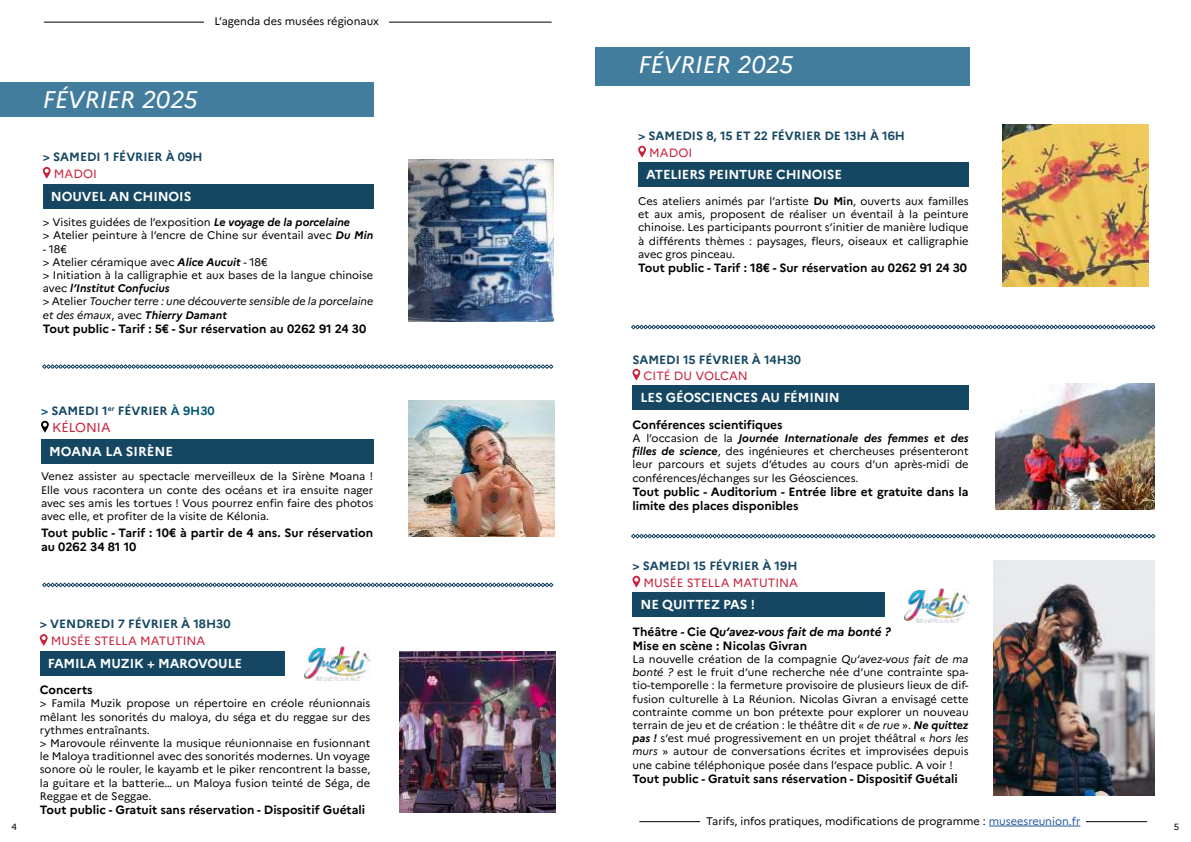
<style>
.page{position:relative;width:1191px;height:842px;background:#fff}
.page>*{position:absolute;margin:0;border:0;box-sizing:border-box;transform-origin:0 0}
.t1{font:italic 24px "Marianne";color:#fff}
.t2{font:700 13px "Marianne";letter-spacing:-.01em;color:#fff}
.t3{font:13px "Marianne";color:#c7243e}
.t4{font:700 12px/14px "Marianne";color:#000}
.t5{font:700 12px "Marianne";color:#154762}
.t6{font:12px "Marianne";color:#c7243e}
.t7{font:11px/13.2px "Marianne";color:#000;text-align:justify}
.t8{font:9px "Marianne";color:#000}
.s1{font-weight:700}
.s2{font-weight:700;font-style:italic}
.s3{font-style:italic}
.s4{color:#005874}
.s5{color:#265a9b}
</style>
<div class="page">
<hr style="left:44px;top:22px;width:507px;height:1px;background:#000">
<div style="left:205px;top:17px;width:184px;height:15px;background:#fff"></div>
<hr style="left:639px;top:821px;width:508px;height:1px;background:#000">
<div style="left:700px;top:812px;width:385px;height:17px;background:#fff"></div>
<hr style="left:989px;top:825px;width:91px;height:1px;background:#265a9b">
<div style="left:0;top:82px;width:373px;height:34px;background:#427d9d"></div>
<img style="left:400px;top:651px;width:155px;height:161px">
<div style="left:40px;top:651px;width:244px;height:24px;background:#154762"></div>
<svg style="left:40px;top:634px;width:8px;height:12px"></svg>
<img style="left:305px;top:646px;width:65px;height:35px">
<img style="left:408px;top:159px;width:145px;height:162px">
<div style="left:43px;top:184px;width:330px;height:24px;background:#154762"></div>
<svg style="left:43px;top:167px;width:8px;height:12px"></svg>
<img style="left:1003px;top:124px;width:145px;height:162px">
<div style="left:638px;top:163px;width:330px;height:24px;background:#154762"></div>
<svg style="left:638px;top:146px;width:8px;height:12px"></svg>
<svg style="left:42px;top:364px;width:511px;height:5px"></svg>
<svg style="left:631px;top:325px;width:524px;height:4px;background:#7391a1"></svg>
<svg style="left:631px;top:534px;width:524px;height:4px;background:#7491a1"></svg>
<svg style="left:42px;top:583px;width:511px;height:4px;background:#7391a1"></svg>
<div style="left:41px;top:439px;width:332px;height:25px;background:#154762"></div>
<svg style="left:41px;top:421px;width:8px;height:12px"></svg>
<img style="left:408px;top:401px;width:146px;height:136px">
<img style="left:993px;top:561px;width:161px;height:235px">
<div style="left:632px;top:593px;width:252px;height:24px;background:#154762"></div>
<svg style="left:632px;top:576px;width:8px;height:12px"></svg>
<img style="left:904px;top:588px;width:65px;height:35px">
<div style="left:632px;top:386px;width:336px;height:24px;background:#154762"></div>
<svg style="left:632px;top:369px;width:8px;height:12px"></svg>
<img style="left:995px;top:383px;width:159px;height:126px">
<div style="left:595px;top:47px;width:374px;height:39px;background:#427d9d"></div>
<p class="t7" style="left:214px;top:13px;width:166px">L’agenda des musées régionaux</p>
<h1 class="t1" style="left:43px;top:81px;width:157px">FÉVRIER 2025</h1>
<h1 class="t1" style="left:638px;top:46px;width:157px">FÉVRIER 2025</h1>
<p class="t5" style="left:638px;top:126px;width:268px">&gt; SAMEDIS 8, 15 ET 22 FÉVRIER DE 13H À 16H</p>
<p class="t6" style="left:649px;top:143px;width:45px">MADOI</p>
<p class="t5" style="left:43px;top:147px;width:161px">&gt; SAMEDI 1 FÉVRIER À 09H</p>
<p class="t6" style="left:54px;top:164px;width:45px">MADOI</p>
<p class="t2" style="left:646px;top:165px;width:197px">ATELIERS PEINTURE CHINOISE</p>
<p class="t7" style="left:638px;top:194px;width:332px">Ces ateliers animés par l’artiste <span class="s1">Du Min</span>, ouverts aux familles et aux amis, proposent de réaliser un éventail à la peinture chinoise. Les participants pourront s’initier de manière ludique à différents thèmes : paysages, fleurs, oiseaux et calligraphie avec gros pinceau.</p>
<p class="t4" style="left:638px;top:260px;width:330px">Tout public - Tarif : 18€ - Sur réservation au 0262 91 24 30</p>
<p class="t2" style="left:51px;top:186px;width:142px">NOUVEL AN CHINOIS</p>
<p class="t7" style="left:43px;top:215px;width:332px">&gt; Visites guidées de l’exposition <span class="s2">Le voyage de la porcelaine<br></span>&gt; Atelier peinture à l’encre de Chine sur éventail avec <span class="s2">Du Min</span></p>
<p class="t7" style="left:43px;top:241px;width:332px;text-align:left">- 18€<br>&gt; Atelier céramique avec <span class="s2">Alice Aucuit</span> - 18€<br>&gt; Initiation à la calligraphie et aux bases de la langue chinoise avec <span class="s2">l’Institut Confucius<br></span>&gt; Atelier <span class="s3">Toucher terre : une découverte sensible de la porcelaine et des émaux</span>, avec <span class="s2">Thierry Damant</span></p>
<p class="t4" style="left:43px;top:320px;width:325px">Tout public - Tarif : 5€ - Sur réservation au 0262 91 24 30</p>
<p class="t5" style="left:41px;top:401px;width:175px"><span class="s4">&gt;</span> SAMEDI 1<sup>er</sup> FÉVRIER <span class="s4">À 9H30</span></p>
<p class="t3" style="left:52px;top:417px;width:60px">KÉLONIA</p>
<p class="t2" style="left:49px;top:441px;width:125px">MOANA LA SIRÈNE</p>
<p class="t7" style="left:41px;top:469px;width:334px">Venez assister au spectacle merveilleux de la Sirène Moana !<br>Elle vous racontera un conte des océans et ira ensuite nager avec ses amis les tortues ! Vous pourrez enfin faire des photos avec elle, et profiter de la visite de Kélonia.</p>
<p class="t4" style="left:41px;top:525px;width:334px">Tout public - Tarif : 10€ à partir de 4 ans. Sur réservation au 0262 34 81 10</p>
<p class="t5" style="left:632px;top:350px;width:170px">SAMEDI 15 FÉVRIER À 14H30</p>
<p class="t6" style="left:643px;top:366px;width:106px">CITÉ DU VOLCAN</p>
<p class="t2" style="left:640px;top:388px;width:201px">LES GÉOSCIENCES AU FÉMININ</p>
<p class="t4" style="left:632px;top:416px;width:152px">Conférences scientifiques</p>
<p class="t7" style="left:632px;top:431px;width:338px">A l’occasion de la <span class="s2">Journée Internationale des femmes et des filles de science</span>, des ingénieures et chercheuses présenteront leur parcours et sujets d’études au cours d’un après-midi de conférences/échanges sur les Géosciences.</p>
<p class="t4" style="left:632px;top:483px;width:338px">Tout public - Auditorium - Entrée libre et gratuite dans la limite des places disponibles</p>
<p class="t5" style="left:632px;top:556px;width:166px">&gt; SAMEDI 15 FÉVRIER À 19H</p>
<p class="t6" style="left:643px;top:573px;width:156px">MUSÉE STELLA MATUTINA</p>
<p class="t2" style="left:640px;top:595px;width:116px">NE QUITTEZ PAS !</p>
<p class="t4" style="left:632px;top:623px;width:260px">Théâtre - Cie <span class="s3">Qu’avez-vous fait de ma bonté ?<br></span>Mise en scène : Nicolas Givran</p>
<p class="t7" style="left:632px;top:652px;width:338px">La nouvelle création de la compagnie <span class="s3">Qu’avez-vous fait de ma bonté ?</span> est le fruit d’une recherche née d’une contrainte spa&shy;tio-temporelle : la fermeture provisoire de plusieurs lieux de dif&shy;fusion culturelle à La Réunion. Nicolas Givran a envisagé cette contrainte comme un bon prétexte pour explorer un nouveau terrain de jeu et de création : le théâtre dit « <span class="s3">de rue</span> ». <span class="s2">Ne quittez pas !</span> s’est mué progressivement en un projet théâtral « <span class="s3">hors les murs</span> » autour de conversations écrites et improvisées depuis une cabine téléphonique posée dans l’espace public. A voir !</p>
<p class="t4" style="left:632px;top:770px;width:327px">Tout public - Gratuit sans réservation - Dispositif Guétali</p>
<p class="t5" style="left:40px;top:614px;width:192px">&gt; VENDREDI 7 FÉVRIER À 18H30</p>
<p class="t6" style="left:51px;top:631px;width:156px">MUSÉE STELLA MATUTINA</p>
<p class="t2" style="left:48px;top:653px;width:196px">FAMILA MUZIK + MAROVOULE</p>
<p class="t4" style="left:40px;top:682px;width:54px">Concerts</p>
<p class="t7" style="left:40px;top:696px;width:332px;text-align:left">&gt; Famila Muzik propose un répertoire en créole réunionnais mêlant les sonorités du maloya, du séga et du reggae sur des rythmes entraînants.<br>&gt; Marovoule réinvente la musique réunionnaise en fusionnant le Maloya traditionnel avec des sonorités modernes. Un voyage sonore où le rouler, le kayamb et le piker rencontrent la basse, la guitare et la batterie… un Maloya fusion teinté de Séga, de Reggae et de Seggae.</p>
<p class="t4" style="left:40px;top:801px;width:327px">Tout public - Gratuit sans réservation - Dispositif Guétali</p>
<p class="t7" style="left:706px;top:813px;width:376px">Tarifs, infos pratiques, modifications de programme : <span class="s5">museesreunion.fr</span></p>
<p class="t8" style="left:11px;top:820px;width:7px">4</p>
<p class="t8" style="left:1174px;top:820px;width:7px">5</p>
</div>
